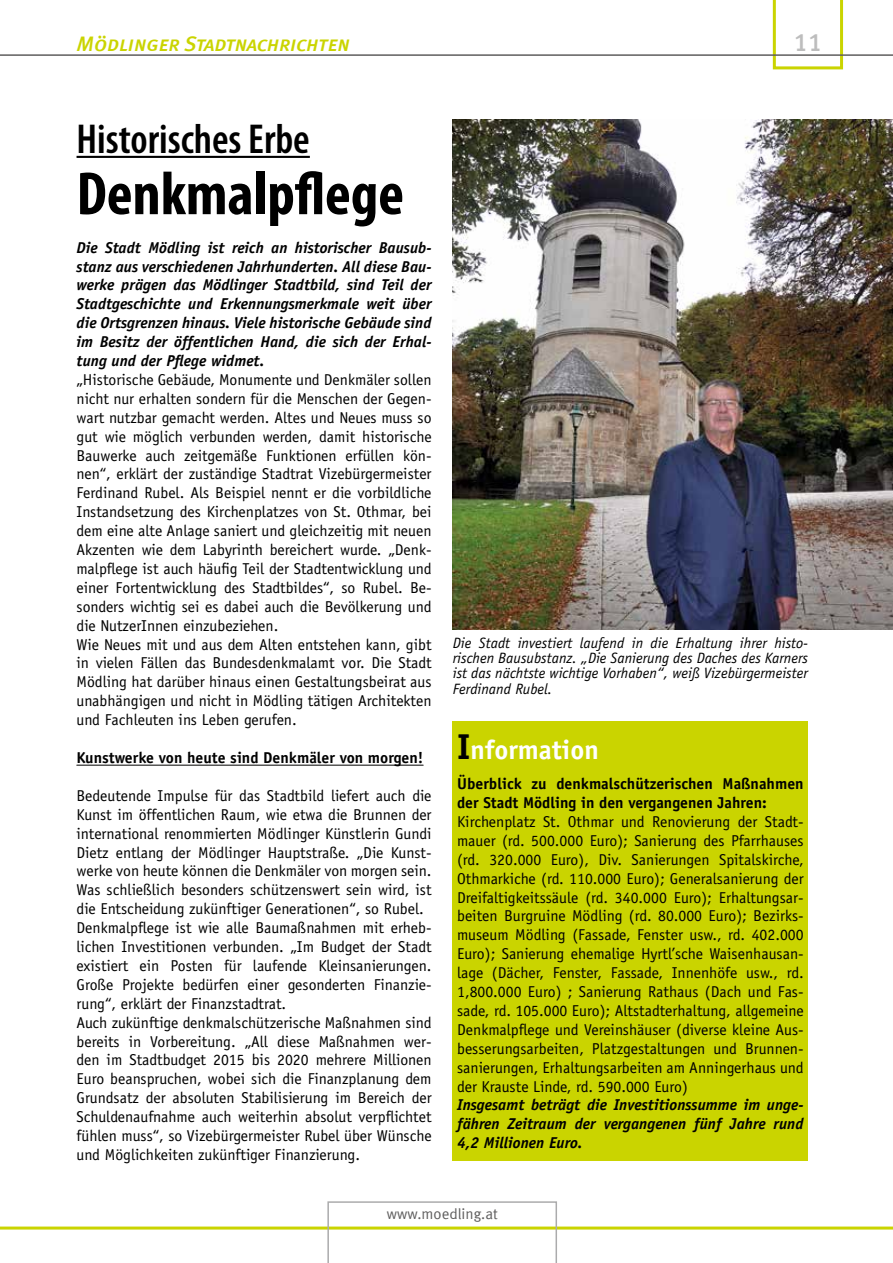
<style>
.page{position:relative;width:893px;height:1263px;background:#fff}
.page>*{position:absolute;margin:0;border:0;box-sizing:border-box;transform-origin:0 0}
.t1{font:700 condensed 61.5px "Myriad Pro";color:#000}
.t2{font:600 condensed 42px "Myriad Pro";color:#000}
.t3{font:700 27px "Officina Sans";color:#fff}
.t4{font:25.5px "Meta Medium LF";color:#bdbdbd}
.t5{font:21px "Meta Medium Italic Caps";letter-spacing:-.01em;color:#cad400}
.t6{font:15.75px/18.9px "Officina Sans";color:#000}
.t7{font:italic 700 15.75px/18.9px "Officina Sans";color:#000;text-align:justify}
.t8{font:700 15.75px/18.9px "Officina Sans";color:#000}
.t9{font:italic 15px/15px "Officina Sans";color:#000;text-align:justify}
.t10{font:15px "Meta Normal";color:#5f5e5e}
.s1{font-size:36px;color:#000}
</style>
<div class="page">
<svg style="left:773px;top:0;width:70px;height:69px"></svg>
<hr style="left:0;top:54px;width:893px;height:2px;background:#5f5e5e">
<hr style="left:0;top:1226px;width:893px;height:3px;background:#cad400">
<svg style="left:327px;top:1201px;width:230px;height:62px"></svg>
<hr style="left:77px;top:156px;width:233px;height:2px;background:#000">
<img style="left:453px;top:119px;width:440px;height:510px">
<div style="left:453px;top:721px;width:355px;height:440px;background:#cad400"></div>
<hr style="left:77px;top:765px;width:346px;height:1px;background:#575756">
<h3 class="t5" style="left:77px;top:31px;width:275px">Mödlinger Stadtnachrichten</h3>
<h3 class="t4" style="left:794px;top:27px;width:30px">11</h3>
<h2 class="t2" style="left:77px;top:116px;width:235px">Historisches Erbe</h2>
<h1 class="t1" style="left:77px;top:155px;width:329px">Denkmalpflege</h1>
<p class="t7" style="left:77px;top:238px;width:357px">Die Stadt Mödling ist reich an historischer Bausub&shy;stanz aus verschiedenen Jahrhunderten. All diese Bau&shy;werke prägen das Mödlinger Stadtbild, sind Teil der Stadtgeschichte und Erkennungsmerkmale weit über die Ortsgrenzen hinaus. Viele historische Gebäude sind im Besitz der öffentlichen Hand, die sich der Erhal&shy;tung und der Pflege widmet.</p>
<p class="t6" style="left:77px;top:370px;width:357px">„Historische Gebäude, Monumente und Denkmäler sollen nicht nur erhalten sondern für die Menschen der Gegen&shy;wart nutzbar gemacht werden. Altes und Neues muss so gut wie möglich verbunden werden, damit historische Bauwerke auch zeitgemäße Funktionen erfüllen kön&shy;nen“, erklärt der zuständige Stadtrat Vizebürgermeister Ferdinand Rubel. Als Beispiel nennt er die vorbildliche Instandsetzung des Kirchenplatzes von St. Othmar, bei dem eine alte Anlage saniert und gleichzeitig mit neuen Akzenten wie dem Labyrinth bereichert wurde. „Denk&shy;malpflege ist auch häufig Teil der Stadtentwicklung und einer Fortentwicklung des Stadtbildes“, so Rubel. Be&shy;sonders wichtig sei es dabei auch die Bevölkerung und die NutzerInnen einzubeziehen.<br>Wie Neues mit und aus dem Alten entstehen kann, gibt in vielen Fällen das Bundesdenkmalamt vor. Die Stadt Mödling hat darüber hinaus einen Gestaltungsbeirat aus unabhängigen und nicht in Mödling tätigen Architekten und Fachleuten ins Leben gerufen.</p>
<p class="t8" style="left:77px;top:748px;width:348px">Kunstwerke von heute sind Denkmäler von morgen!</p>
<p class="t6" style="left:77px;top:786px;width:357px">Bedeutende Impulse für das Stadtbild liefert auch die Kunst im öffentlichen Raum, wie etwa die Brunnen der international renommierten Mödlinger Künstlerin Gundi Dietz entlang der Mödlinger Hauptstraße. „Die Kunst&shy;werke von heute können die Denkmäler von morgen sein.<br>Was schließlich besonders schützenswert sein wird, ist die Entscheidung zukünftiger Generationen“, so Rubel.<br>Denkmalpflege ist wie alle Baumaßnahmen mit erheb&shy;lichen Investitionen verbunden. „Im Budget der Stadt existiert ein Posten für laufende Kleinsanierungen.<br>Große Projekte bedürfen einer gesonderten Finanzie&shy;rung“, erklärt der Finanzstadtrat.<br>Auch zukünftige denkmalschützerische Maßnahmen sind bereits in Vorbereitung. „All diese Maßnahmen wer&shy;den im Stadtbudget 2015 bis 2020 mehrere Millionen Euro beanspruchen, wobei sich die Finanzplanung dem Grundsatz der absoluten Stabilisierung im Bereich der Schuldenaufnahme auch weiterhin absolut verpflichtet fühlen muss“, so Vizebürgermeister Rubel über Wünsche und Möglichkeiten zukünftiger Finanzierung.</p>
<p class="t9" style="left:453px;top:635px;width:357px">Die Stadt investiert laufend in die Erhaltung ihrer histo&shy;rischen Bausubstanz. „Die Sanierung des Daches des Karners ist das nächtste wichtige Vorhaben“, weiß Vizebürgermeister</p>
<p class="t9" style="left:453px;top:682px;width:101px">Ferdinand Rubel.</p>
<h3 class="t3" style="left:457px;top:733px;width:143px"><span class="s1">I</span>nformation</h3>
<p class="t8" style="left:457px;top:774px;width:348px">Überblick zu denkmalschützerischen Maßnahmen der Stadt Mödling in den vergangenen Jahren:</p>
<p class="t6" style="left:457px;top:812px;width:348px;text-align:justify">Kirchenplatz St. Othmar und Renovierung der Stadt&shy;mauer (rd. 500.000 Euro); Sanierung des Pfarrhauses (rd. 320.000 Euro), Div. Sanierungen Spitalskirche, Othmarkiche (rd. 110.000 Euro); Generalsanierung der Dreifaltigkeitssäule (rd. 340.000 Euro); Erhaltungsar&shy;beiten Burgruine Mödling (rd. 80.000 Euro); Bezirks&shy;museum Mödling (Fassade, Fenster usw., rd. 402.000<br>Euro); Sanierung ehemalige Hyrtl’sche Waisenhausan&shy;lage (Dächer, Fenster, Fassade, Innenhöfe usw., rd.<br>1,800.000 Euro) ; Sanierung Rathaus (Dach und Fas&shy;sade, rd. 105.000 Euro); Altstadterhaltung, allgemeine Denkmalpflege und Vereinshäuser (diverse kleine Aus&shy;besserungsarbeiten, Platzgestaltungen und Brunnen&shy;sanierungen, Erhaltungsarbeiten am Anningerhaus und der Krauste Linde, rd. 590.000 Euro)</p>
<p class="t7" style="left:457px;top:1095px;width:348px">Insgesamt beträgt die Investitionssumme im unge&shy;fähren Zeitraum der vergangenen fünf Jahre rund 4,2 Millionen Euro.</p>
<p class="t10" style="left:387px;top:1205px;width:112px">www.moedling.at</p>
</div>
